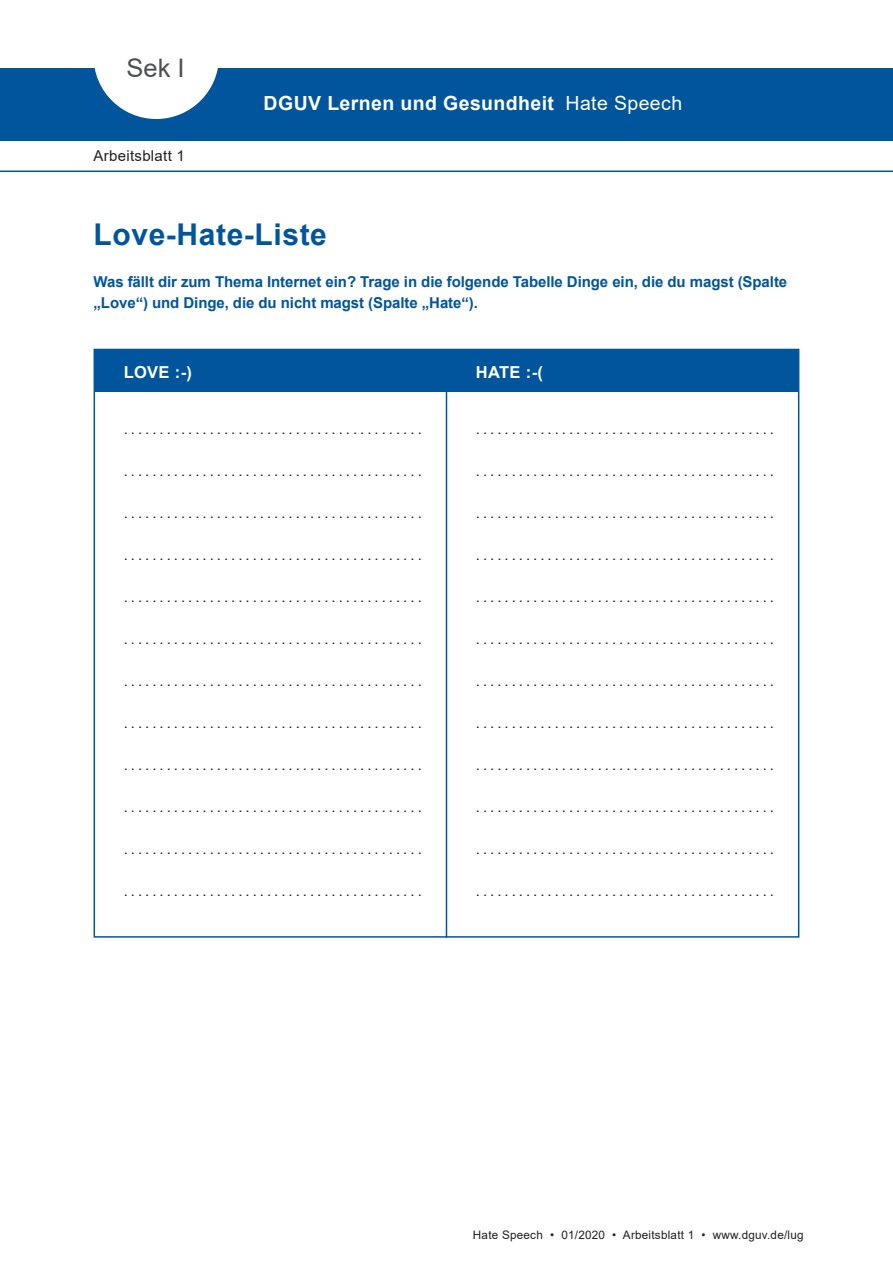
<style>
.page{position:relative;width:893px;height:1263px;background:#fff}
.page>*{position:absolute;margin:0;border:0;box-sizing:border-box;transform-origin:0 0}
.t1{font:700 30px "Arial";letter-spacing:.02em;color:#01559c}
.t2{font:25.5px "Arial";color:#4d4f51}
.t3{font:700 19.5px "Arial";letter-spacing:.02em;color:#fff}
.t4{font:19.5px "Arial";letter-spacing:.02em;color:#fff}
.t5{font:700 16.5px "Arial";letter-spacing:.02em;color:#fff}
.t6{font:15px "Arial";letter-spacing:.02em;color:#231f20}
.t7{font:700 15px/21px "Arial";letter-spacing:-.005em;color:#01559c}
.t8{font:11.7px "Arial";letter-spacing:.02em;color:#231f20}
</style>
<div class="page">
<div style="left:0;top:68px;width:893px;height:72px;background:#01559c"></div>
<svg style="left:94px;top:68px;width:124px;height:51px"></svg>
<hr style="left:0;top:171px;width:893px;height:1px;background:#01519b">
<div style="left:94px;top:350px;width:705px;height:42px;background:#01559c"></div>
<hr style="left:446px;top:350px;width:1px;height:588px;background:#01559c">
<h2 class="t2" style="left:127px;top:50px;width:60px">Sek I</h2>
<p class="t6" style="left:94px;top:145px;width:93px">Arbeitsblatt 1</p>
<h3 class="t3" style="left:264px;top:89px;width:292px">DGUV Lernen und Gesundheit</h3>
<h3 class="t4" style="left:566px;top:89px;width:118px">Hate Speech</h3>
<h1 class="t1" style="left:94px;top:213px;width:235px">Love-Hate-Liste</h1>
<p class="t7" style="left:94px;top:271px;width:695px">Was fällt dir zum Thema Internet ein? Trage in die folgende Tabelle Dinge ein, die du magst (Spalte „Love“) und Dinge, die du nicht magst (Spalte „Hate“).</p>
<p class="t5" style="left:124px;top:361px;width:70px">LOVE :-)</p>
<p class="t5" style="left:476px;top:361px;width:69px">HATE :-(</p>
<p class="t6" style="left:124px;top:418px;width:300px">..........................................</p>
<p class="t6" style="left:476px;top:418px;width:300px">..........................................</p>
<p class="t6" style="left:124px;top:460px;width:300px">..........................................</p>
<p class="t6" style="left:476px;top:460px;width:300px">..........................................</p>
<p class="t6" style="left:124px;top:502px;width:300px">..........................................</p>
<p class="t6" style="left:476px;top:502px;width:300px">..........................................</p>
<p class="t6" style="left:124px;top:544px;width:300px">..........................................</p>
<p class="t6" style="left:476px;top:544px;width:300px">..........................................</p>
<p class="t6" style="left:124px;top:586px;width:300px">..........................................</p>
<p class="t6" style="left:476px;top:586px;width:300px">..........................................</p>
<p class="t6" style="left:124px;top:628px;width:300px">..........................................</p>
<p class="t6" style="left:476px;top:628px;width:300px">..........................................</p>
<p class="t6" style="left:124px;top:670px;width:300px">..........................................</p>
<p class="t6" style="left:476px;top:670px;width:300px">..........................................</p>
<p class="t6" style="left:124px;top:712px;width:300px">..........................................</p>
<p class="t6" style="left:476px;top:712px;width:300px">..........................................</p>
<p class="t6" style="left:124px;top:754px;width:300px">..........................................</p>
<p class="t6" style="left:476px;top:754px;width:300px">..........................................</p>
<p class="t6" style="left:124px;top:796px;width:300px">..........................................</p>
<p class="t6" style="left:476px;top:796px;width:300px">..........................................</p>
<p class="t6" style="left:124px;top:838px;width:300px">..........................................</p>
<p class="t6" style="left:476px;top:838px;width:300px">..........................................</p>
<p class="t6" style="left:124px;top:880px;width:300px">..........................................</p>
<p class="t6" style="left:476px;top:880px;width:300px">..........................................</p>
<p class="t8" style="left:473px;top:1227px;width:332px">Hate Speech • 01/2020 • Arbeitsblatt 1 • www.dguv.de/lug</p>
</div>
